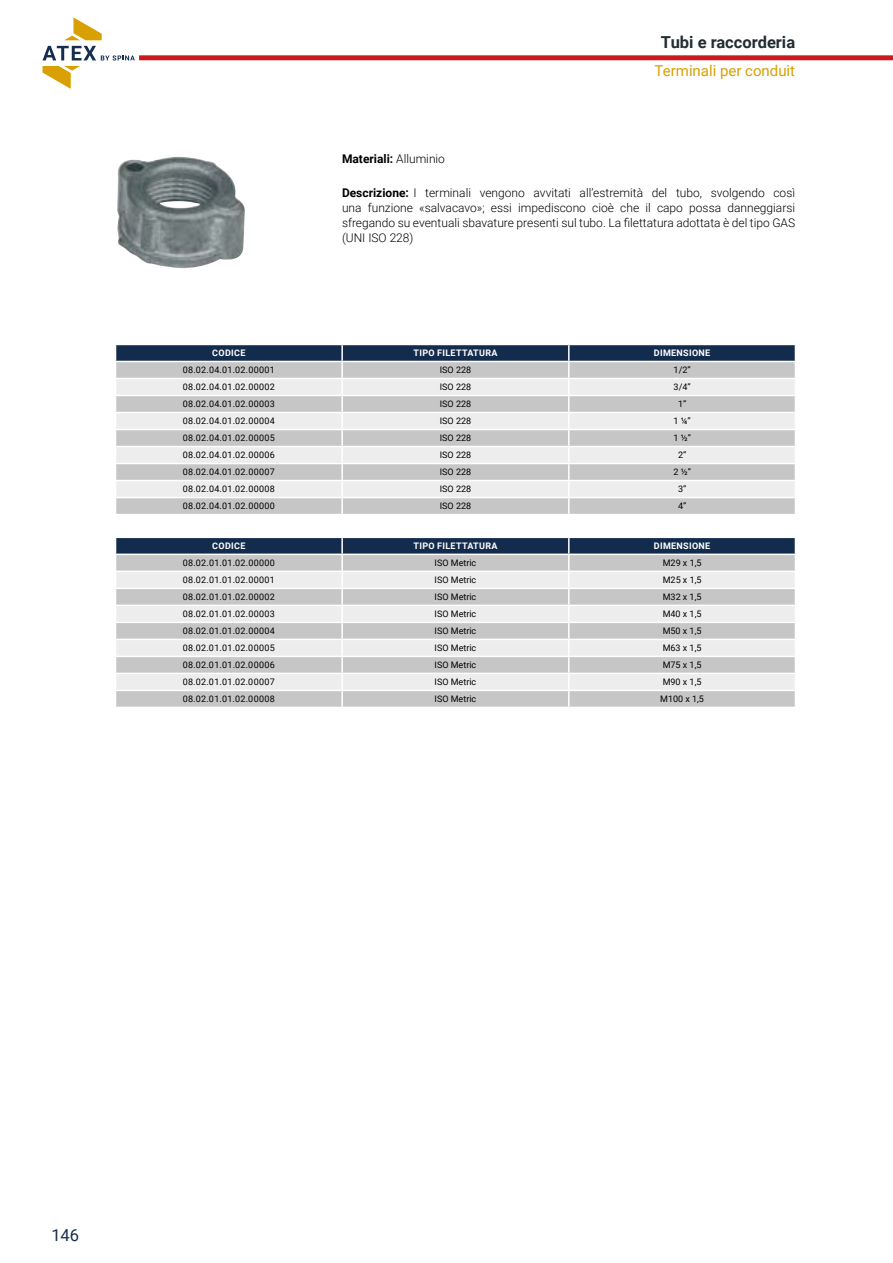
<style>
.page{position:relative;width:893px;height:1263px;background:#fff}
.page>*{position:absolute;margin:0;border:0;box-sizing:border-box;transform-origin:0 0}
.t1{font:700 16.5px "Roboto";color:#222d32}
.t2{font:16.5px "Roboto";color:#172d4d}
.t3{font:15px "Roboto";color:#d8a002}
.t4{font:300 12px/15px "Roboto";color:#000;text-align:justify}
.t5{font:700 12px "Roboto";color:#000}
.t6{font:9px "Roboto";letter-spacing:.035em;color:#000}
.t7{font:9px "Roboto";color:#000}
.t8{font:700 9px "Roboto";letter-spacing:.035em;color:#fff}
.s1{font-weight:300}
.s2{font-weight:700}
</style>
<div class="page">
<img style="left:117px;top:157px;width:128px;height:112px">
<svg style="left:115px;top:344px;width:681px;height:170px;background:#c9cbce"></svg>
<svg style="left:115px;top:537px;width:681px;height:170px;background:#c9cbce"></svg>
<div style="left:139px;top:55px;width:754px;height:5px;background:#cd191c"></div>
<svg style="left:43px;top:46px;width:92px;height:43px"></svg>
<svg style="left:64px;top:17px;width:38px;height:23px"></svg>
<h1 class="t1" style="left:661px;top:31px;width:136px">Tubi e raccorderia</h1>
<h2 class="t3" style="left:655px;top:60px;width:142px">Terminali per conduit</h2>
<h3 class="t5" style="left:342px;top:151px;width:104px">Materiali: <span class="s1">Alluminio</span></h3>
<p class="t4" style="left:342px;top:185px;width:455px"><span class="s2">Descrizione:</span> I terminali vengono avvitati all’estremità del tubo, svolgendo così una funzione «salvacavo»; essi impediscono cioè che il capo possa danneggiarsi sfregando su eventuali sbavature presenti sul tubo. La filettatura adottata è del tipo GAS (UNI ISO 228)</p>
<p class="t8" style="left:212px;top:347px;width:35px">CODICE</p>
<p class="t8" style="left:413px;top:347px;width:85px">TIPO FILETTATURA</p>
<p class="t8" style="left:654px;top:347px;width:58px">DIMENSIONE</p>
<p class="t6" style="left:183px;top:364px;width:94px">08.02.04.01.02.00001</p>
<p class="t6" style="left:440px;top:364px;width:33px">ISO 228</p>
<p class="t6" style="left:674px;top:364px;width:19px">1/2”</p>
<p class="t6" style="left:183px;top:381px;width:94px">08.02.04.01.02.00002</p>
<p class="t6" style="left:440px;top:381px;width:33px">ISO 228</p>
<p class="t6" style="left:674px;top:381px;width:19px">3/4”</p>
<p class="t6" style="left:183px;top:398px;width:94px">08.02.04.01.02.00003</p>
<p class="t6" style="left:440px;top:398px;width:33px">ISO 228</p>
<p class="t6" style="left:678px;top:398px;width:10px">1”</p>
<p class="t6" style="left:183px;top:415px;width:94px">08.02.04.01.02.00004</p>
<p class="t6" style="left:440px;top:415px;width:33px">ISO 228</p>
<p class="t6" style="left:674px;top:415px;width:19px">1 ¼”</p>
<p class="t6" style="left:183px;top:432px;width:94px">08.02.04.01.02.00005</p>
<p class="t6" style="left:440px;top:432px;width:33px">ISO 228</p>
<p class="t6" style="left:673px;top:432px;width:19px">1 ½”</p>
<p class="t6" style="left:183px;top:449px;width:94px">08.02.04.01.02.00006</p>
<p class="t6" style="left:440px;top:449px;width:33px">ISO 228</p>
<p class="t6" style="left:678px;top:449px;width:10px">2”</p>
<p class="t6" style="left:183px;top:466px;width:94px">08.02.04.01.02.00007</p>
<p class="t6" style="left:440px;top:466px;width:33px">ISO 228</p>
<p class="t6" style="left:673px;top:466px;width:19px">2 ½”</p>
<p class="t6" style="left:183px;top:483px;width:94px">08.02.04.01.02.00008</p>
<p class="t6" style="left:440px;top:483px;width:33px">ISO 228</p>
<p class="t6" style="left:678px;top:483px;width:10px">3”</p>
<p class="t6" style="left:183px;top:500px;width:94px">08.02.04.01.02.00000</p>
<p class="t6" style="left:440px;top:500px;width:33px">ISO 228</p>
<p class="t6" style="left:678px;top:500px;width:10px">4”</p>
<p class="t8" style="left:212px;top:540px;width:35px">CODICE</p>
<p class="t8" style="left:413px;top:540px;width:85px">TIPO FILETTATURA</p>
<p class="t8" style="left:654px;top:540px;width:58px">DIMENSIONE</p>
<p class="t6" style="left:183px;top:557px;width:94px">08.02.01.01.02.00000</p>
<p class="t7" style="left:435px;top:557px;width:43px">ISO Metric</p>
<p class="t6" style="left:663px;top:557px;width:40px">M29 x 1,5</p>
<p class="t6" style="left:183px;top:574px;width:94px">08.02.01.01.02.00001</p>
<p class="t7" style="left:435px;top:574px;width:43px">ISO Metric</p>
<p class="t6" style="left:663px;top:574px;width:40px">M25 x 1,5</p>
<p class="t6" style="left:183px;top:591px;width:94px">08.02.01.01.02.00002</p>
<p class="t7" style="left:435px;top:591px;width:43px">ISO Metric</p>
<p class="t6" style="left:663px;top:591px;width:40px">M32 x 1,5</p>
<p class="t6" style="left:183px;top:608px;width:94px">08.02.01.01.02.00003</p>
<p class="t7" style="left:435px;top:608px;width:43px">ISO Metric</p>
<p class="t6" style="left:663px;top:608px;width:40px">M40 x 1,5</p>
<p class="t6" style="left:183px;top:625px;width:94px">08.02.01.01.02.00004</p>
<p class="t7" style="left:435px;top:625px;width:43px">ISO Metric</p>
<p class="t6" style="left:663px;top:625px;width:40px">M50 x 1,5</p>
<p class="t6" style="left:183px;top:642px;width:94px">08.02.01.01.02.00005</p>
<p class="t7" style="left:435px;top:642px;width:43px">ISO Metric</p>
<p class="t6" style="left:663px;top:642px;width:40px">M63 x 1,5</p>
<p class="t6" style="left:183px;top:659px;width:94px">08.02.01.01.02.00006</p>
<p class="t7" style="left:435px;top:659px;width:43px">ISO Metric</p>
<p class="t6" style="left:663px;top:659px;width:40px">M75 x 1,5</p>
<p class="t6" style="left:183px;top:676px;width:94px">08.02.01.01.02.00007</p>
<p class="t7" style="left:435px;top:676px;width:43px">ISO Metric</p>
<p class="t6" style="left:663px;top:676px;width:40px">M90 x 1,5</p>
<p class="t6" style="left:183px;top:693px;width:94px">08.02.01.01.02.00008</p>
<p class="t7" style="left:435px;top:693px;width:43px">ISO Metric</p>
<p class="t6" style="left:660px;top:693px;width:45px">M100 x 1,5</p>
<h1 class="t2" style="left:51px;top:1224px;width:29px">146</h1>
</div>
